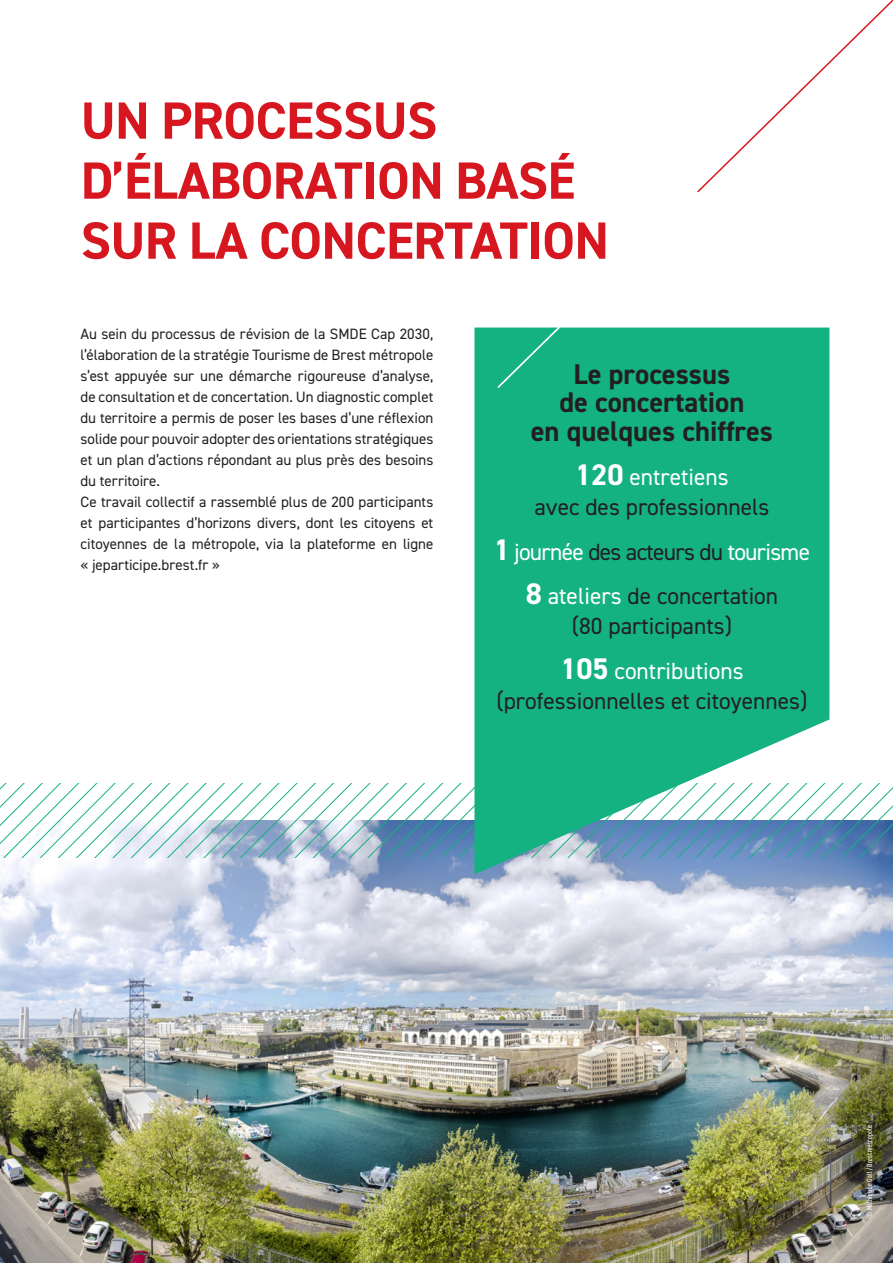
<style>
.page{position:relative;width:893px;height:1263px;background:#fff}
.page>*{position:absolute;margin:0;border:0;box-sizing:border-box;transform-origin:0 0}
.t1{font:700 52.5px/60px "DIN2014";letter-spacing:-.01em;color:#d7171f}
.t2{font:700 28.5px/28.5px "DIN2014";color:#231f20;text-align:center}
.t3{font:23.4px/30.2px "DIN2014";color:#231f20;text-align:center}
.t4{font:23.4px "DIN2014";letter-spacing:-.03em;color:#fff}
.t5{font:15px/21px "DIN2014";color:#231f20;text-align:justify}
.t6{font:500 condensed 7.5px "DIN Pro";letter-spacing:.03em;color:#fff}
.s1{font-weight:700;font-size:29.85px;color:#fff}
.s2{color:#fff}
.s3{font-weight:700;font-size:29.85px}
.s4{color:#231f20}
</style>
<div class="page">
<img style="left:0;top:858px;width:893px;height:405px">
<svg style="left:0;top:784px;width:893px;height:74px"></svg>
<svg style="left:474px;top:328px;width:355px;height:546px;background:#2ab48d"></svg>
<div style="left:575px;top:456px;width:48px;height:38px;background:#14b280"></div>
<div style="left:494px;top:530px;width:15px;height:39px;background:#14b280"></div>
<div style="left:526px;top:575px;width:16px;height:38px;background:#14b280"></div>
<div style="left:560px;top:649px;width:49px;height:39px;background:#14b280"></div>
<div style="left:496px;top:327px;width:78px;height:62px;background:#14b280"></div>
<svg style="left:697px;top:0;width:196px;height:193px"></svg>
<p class="t1" style="left:81px;top:90px;width:530px">UN PROCESSUS<br>D’ÉLABORATION BASÉ<br>SUR LA CONCERTATION</p>
<p class="t5" style="left:80px;top:323px;width:354px">Au sein du processus de révision de la SMDE Cap 2030, l’élaboration de la stratégie Tourisme de Brest métropole s’est appuyée sur une démarche rigoureuse d’analyse, de consultation et de concertation. Un diagnostic complet du territoire a permis de poser les bases d’une réflexion solide pour pouvoir adopter des orientations stratégiques et un plan d’actions répondant au plus près des besoins du territoire.</p>
<p class="t5" style="left:80px;top:491px;width:354px">Ce travail collectif a rassemblé plus de 200 participants et participantes d’horizons divers, dont les citoyens et citoyennes de la métropole, via la plateforme en ligne « jeparticipe.brest.fr »</p>
<p class="t2" style="left:531px;top:359px;width:244px">Le processus<br>de concertation<br>en quelques chiffres</p>
<p class="t3" style="left:534px;top:462px;width:237px"><span class="s1">120</span> <span class="s2">entretiens<br></span>avec des professionnels</p>
<p class="t4" style="left:494px;top:537px;width:318px"><span class="s3">1</span> journée <span class="s4">des acteurs du</span> tourisme</p>
<p class="t3" style="left:526px;top:580px;width:254px"><span class="s1">8</span> <span class="s2">ateliers</span> de concertation (80 participants)</p>
<p class="t3" style="left:496px;top:655px;width:313px"><span class="s1">105</span> <span class="s2">contributions </span>(professionnelles et citoyennes)</p>
<p class="t6" style="left:864px;top:1218px;width:94px;rotate:-90deg">© Mathieu Le Gall / Brest métropole</p>
</div>
